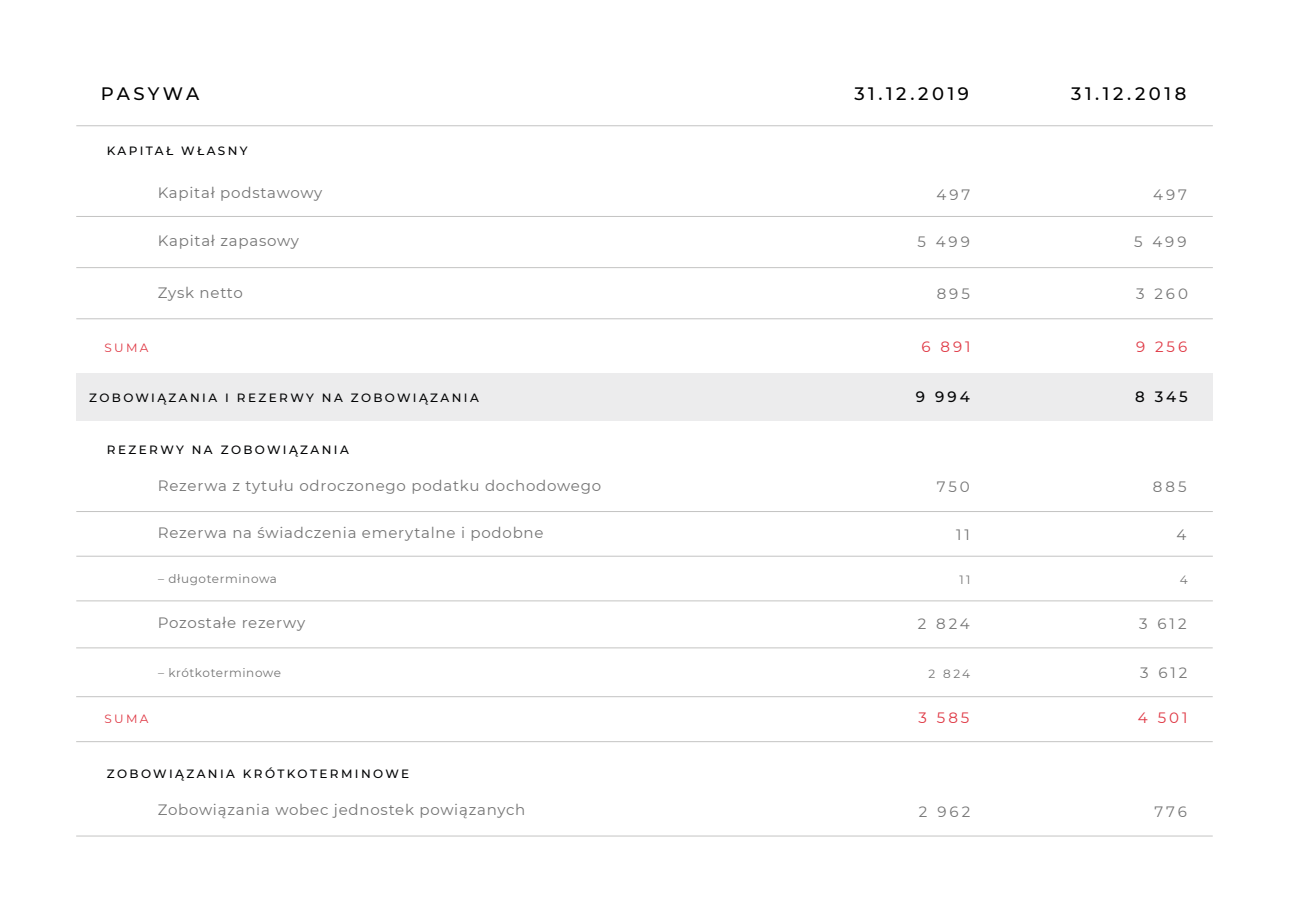
<style>
.page{position:relative;width:1289px;height:919px;background:#fff}
.page>*{position:absolute;margin:0;border:0;box-sizing:border-box;transform-origin:0 0}
.t1{font:500 18px "Montserrat";letter-spacing:.195em;color:#000}
.t2{font:15px "Montserrat";letter-spacing:.05em;color:#757575}
.t3{font:15px "Montserrat";letter-spacing:.2em;color:#df3844}
.t4{font:500 15px "Montserrat";letter-spacing:.2em;color:#020304}
.t5{font:500 12px "Montserrat";letter-spacing:.2em;color:#020304}
.t6{font:12px "Montserrat";letter-spacing:.05em;color:#757575}
.t7{font:12px "Montserrat";letter-spacing:.2em;color:#df3844}
</style>
<div class="page">
<hr style="left:76px;top:216px;width:1136px;height:1px;background:#c4c4c3">
<hr style="left:76px;top:125px;width:1136px;height:1px;background:#c4c4c3">
<hr style="left:76px;top:267px;width:1136px;height:1px;background:#c4c4c3">
<hr style="left:76px;top:318px;width:1136px;height:1px;background:#c4c4c3">
<div style="left:76px;top:373px;width:1136px;height:47px;background:#ececed"></div>
<hr style="left:76px;top:511px;width:1136px;height:1px;background:#c4c4c3">
<hr style="left:76px;top:600px;width:1136px;height:1px;background:#c4c4c3">
<hr style="left:76px;top:556px;width:1136px;height:1px;background:#c4c4c3">
<hr style="left:76px;top:696px;width:1136px;height:1px;background:#c4c4c3">
<hr style="left:76px;top:647px;width:1136px;height:1px;background:#c4c4c3">
<hr style="left:76px;top:741px;width:1136px;height:1px;background:#c4c4c3">
<hr style="left:76px;top:835px;width:1136px;height:1px;background:#c4c4c3">
<p class="t1" style="left:101px;top:81px;width:100px">PASYWA</p>
<p class="t1" style="left:854px;top:81px;width:116px">31.12.2019</p>
<p class="t1" style="left:1071px;top:81px;width:117px">31.12.2018</p>
<p class="t5" style="left:107px;top:142px;width:142px">KAPITAŁ WŁASNY</p>
<p class="t2" style="left:158px;top:183px;width:166px">Kapitał podstawowy</p>
<p class="t2" style="left:936px;top:184px;width:35px">497</p>
<p class="t2" style="left:1153px;top:184px;width:35px">497</p>
<p class="t2" style="left:158px;top:230px;width:143px">Kapitał zapasowy</p>
<p class="t2" style="left:917px;top:231px;width:54px">5 499</p>
<p class="t2" style="left:1133px;top:231px;width:54px">5 499</p>
<p class="t2" style="left:158px;top:282px;width:86px">Zysk netto</p>
<p class="t2" style="left:936px;top:283px;width:35px">895</p>
<p class="t2" style="left:1136px;top:283px;width:53px">3 260</p>
<p class="t7" style="left:104px;top:339px;width:46px">SUMA</p>
<p class="t3" style="left:921px;top:336px;width:51px">6 891</p>
<p class="t3" style="left:1135px;top:336px;width:53px">9 256</p>
<p class="t5" style="left:89px;top:389px;width:391px">ZOBOWIĄZANIA I REZERWY NA ZOBOWIĄZANIA</p>
<p class="t4" style="left:915px;top:386px;width:55px">9 994</p>
<p class="t4" style="left:1134px;top:386px;width:54px">8 345</p>
<p class="t5" style="left:107px;top:441px;width:243px">REZERWY NA ZOBOWIĄZANIA</p>
<p class="t2" style="left:158px;top:475px;width:444px">Rezerwa z tytułu odroczonego podatku dochodowego</p>
<p class="t2" style="left:936px;top:476px;width:34px">750</p>
<p class="t2" style="left:1152px;top:476px;width:35px">885</p>
<p class="t2" style="left:158px;top:522px;width:387px">Rezerwa na świadczenia emerytalne i podobne</p>
<p class="t2" style="left:956px;top:524px;width:15px">11</p>
<p class="t2" style="left:1176px;top:524px;width:11px">4</p>
<p class="t6" style="left:158px;top:570px;width:120px">– długoterminowa</p>
<p class="t6" style="left:959px;top:571px;width:13px">11</p>
<p class="t6" style="left:1179px;top:571px;width:9px">4</p>
<p class="t2" style="left:158px;top:612px;width:149px">Pozostałe rezerwy</p>
<p class="t2" style="left:917px;top:613px;width:54px">2 824</p>
<p class="t2" style="left:1139px;top:613px;width:49px">3 612</p>
<p class="t6" style="left:158px;top:664px;width:125px">– krótkoterminowe</p>
<p class="t6" style="left:928px;top:665px;width:43px">2 824</p>
<p class="t2" style="left:1139px;top:662px;width:49px">3 612</p>
<p class="t7" style="left:104px;top:710px;width:46px">SUMA</p>
<p class="t3" style="left:918px;top:707px;width:52px">3 585</p>
<p class="t3" style="left:1137px;top:707px;width:51px">4 501</p>
<p class="t5" style="left:107px;top:765px;width:304px">ZOBOWIĄZANIA KRÓTKOTERMINOWE</p>
<p class="t2" style="left:158px;top:799px;width:369px">Zobowiązania wobec jednostek powiązanych</p>
<p class="t2" style="left:919px;top:800px;width:53px">2 962</p>
<p class="t2" style="left:1154px;top:800px;width:34px">776</p>
</div>
